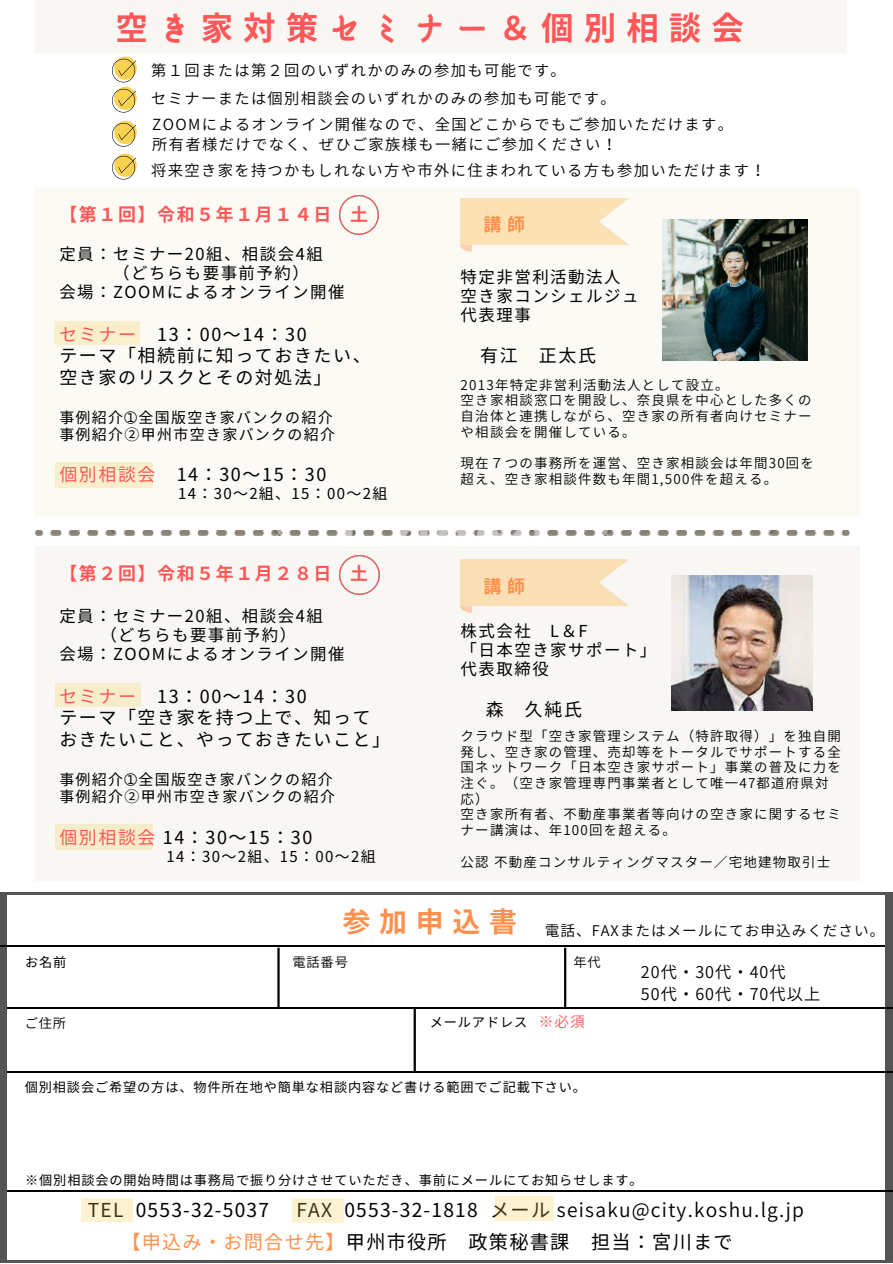
<style>
.page{position:relative;width:893px;height:1264px;background:#fff}
.page>*{position:absolute;margin:0;border:0;box-sizing:border-box;transform-origin:0 0}
.t1{font:700 32.55px "irohakaku C";letter-spacing:.31em;color:#ff5757}
.t2{font:700 28.05px "irohakaku C";letter-spacing:.31em;color:#ff914d}
.t3{font:600 19.2px "Noto Sans JP";letter-spacing:.065em;color:#000}
.t4{font:19.2px "Source Han Sans JP";letter-spacing:.065em;color:#000}
.t5{font:19.2px "Noto Sans JP";letter-spacing:.065em;color:#000}
.t6{font:18px/21.3px "Source Han Sans JP";letter-spacing:.09em;color:#000}
.t7{font:700 18px "irohakaku C";letter-spacing:.09em;color:#ff5757}
.t8{font:700 18px "irohakaku C";color:#ff914d}
.t9{font:16.5px/19px "Source Han Sans JP";letter-spacing:.09em;color:#000}
.t10{font:16.2px/22.5px "Source Han Sans JP";letter-spacing:.065em;color:#000}
.t11{font:15.3px/19px "Source Han Sans JP";letter-spacing:.09em;color:#000}
.t12{font:15px/16.8px "Source Han Sans JP";letter-spacing:.09em;color:#000}
.t13{font:14.7px "Source Han Sans JP";letter-spacing:.065em;color:#000}
.t14{font:14.7px "Source Han Sans JP";color:#ff5757}
.t15{font:13.5px/15.8px "Source Han Sans JP";letter-spacing:.09em;color:#000}
.t16{font:13.2px "Source Han Sans JP";letter-spacing:.065em;color:#000}
.t17{font:13.2px "Source Han Sans JP";letter-spacing:.065em;color:#000}
.s1{color:#ff5757}
.s2{font-family:"DejaVu Sans";font-weight:700}
.s3{font-weight:400}
.s4{color:#ff914d}
</style>
<div class="page">
<div style="left:34px;top:188px;width:825px;height:327px;background:#fbfaf5"></div>
<img style="left:662px;top:220px;width:145px;height:140px">
<div style="left:54px;top:321px;width:86px;height:23px;background:#faefcb"></div>
<div style="left:55px;top:461px;width:98px;height:26px;background:#faefcb"></div>
<img style="left:460px;top:199px;width:168px;height:53px">
<div style="left:35px;top:546px;width:824px;height:334px;background:#f8f7f4"></div>
<div style="left:55px;top:683px;width:86px;height:23px;background:#f8edca"></div>
<div style="left:55px;top:824px;width:98px;height:26px;background:#f8edca"></div>
<img style="left:671px;top:575px;width:141px;height:135px">
<img style="left:460px;top:559px;width:168px;height:53px">
<svg style="left:114px;top:154px;width:23px;height:23px"></svg>
<svg style="left:112px;top:156px;width:24px;height:23px"></svg>
<div style="left:35px;top:0;width:812px;height:53px;background:#f8f7f4"></div>
<div style="left:114px;top:121px;width:23px;height:23px;background:#f9d252;border-radius:50%"></div>
<svg style="left:112px;top:123px;width:24px;height:24px"></svg>
<img style="left:339px;top:196px;width:40px;height:39px">
<svg style="left:0;top:892px;width:892px;height:370px;background:#676767"></svg>
<div style="left:7px;top:895px;width:877px;height:364px;background:#fff"></div>
<img style="left:340px;top:555px;width:39px;height:40px">
<hr style="left:0;top:945px;width:884px;height:1px;background:#000">
<hr style="left:7px;top:1007px;width:885px;height:1px;background:#000">
<hr style="left:8px;top:1071px;width:884px;height:2px;background:#000">
<hr style="left:7px;top:1190px;width:885px;height:1px;background:#000">
<hr style="left:277px;top:947px;width:2px;height:60px;background:#000">
<hr style="left:564px;top:947px;width:2px;height:60px;background:#000">
<hr style="left:413px;top:1008px;width:3px;height:63px;background:#000">
<div style="left:291px;top:1197px;width:52px;height:25px;background:#fdf3d2"></div>
<div style="left:495px;top:1196px;width:58px;height:25px;background:#fdf3d2"></div>
<div style="left:81px;top:1198px;width:52px;height:23px;background:#fdf3d2"></div>
<svg style="left:114px;top:87px;width:23px;height:23px"></svg>
<svg style="left:112px;top:89px;width:24px;height:24px"></svg>
<img style="left:35px;top:530px;width:814px;height:6px">
<svg style="left:114px;top:57px;width:23px;height:23px"></svg>
<svg style="left:112px;top:59px;width:24px;height:23px"></svg>
<h1 class="t1" style="left:115px;top:5px;width:630px">空き家対策セミナー＆個別相談会</h1>
<p class="t11" style="left:151px;top:60px;width:416px">第１回または第２回のいずれかのみの参加も可能です。</p>
<p class="t11" style="left:151px;top:88px;width:466px">セミナーまたは個別相談会のいずれかのみの参加も可能です。</p>
<p class="t11" style="left:152px;top:114px;width:582px">ZOOMによるオンライン開催なので、全国どこからでもご参加いただけます。所有者様だけでなく、ぜひご家族様も一緒にご参加ください！</p>
<p class="t11" style="left:151px;top:160px;width:616px">将来空き家を持つかもしれない方や市外に住まわれている方も参加いただけます！</p>
<h3 class="t7" style="left:59px;top:201px;width:310px">【第１回】令和５年１月１４日 土</h3>
<p class="t9" style="left:59px;top:243px;width:265px">定員：セミナー20組、相談会4組</p>
<p class="t9" style="left:113px;top:262px;width:197px">（どちらも要事前予約）</p>
<p class="t9" style="left:59px;top:282px;width:287px">会場：ZOOMによるオンライン開催</p>
<h3 class="t6" style="left:59px;top:322px;width:313px"><span class="s1">セミナー</span> 13：00～14：30<br>テーマ「相続前に知っておきたい、空き家のリスクとその対処法」</h3>
<p class="t12" style="left:59px;top:408px;width:277px">事例紹介<span class="s2">➀</span>全国版空き家バンクの紹介事例紹介②甲州市空き家バンクの紹介</p>
<h3 class="t6" style="left:59px;top:463px;width:268px"><span class="s1">個別相談会</span> 14：30～15：30</h3>
<p class="t12" style="left:178px;top:484px;width:211px">14：30～2組、15：00～2組</p>
<h3 class="t7" style="left:59px;top:561px;width:310px">【第２回】令和５年１月２８日 土</h3>
<p class="t9" style="left:59px;top:605px;width:265px">定員：セミナー20組、相談会4組</p>
<p class="t9" style="left:100px;top:624px;width:197px">（どちらも要事前予約）</p>
<p class="t9" style="left:59px;top:644px;width:287px">会場：ZOOMによるオンライン開催</p>
<h3 class="t6" style="left:59px;top:685px;width:332px"><span class="s1">セミナー</span> 13：00～14：30<br>テーマ「空き家を持つ上で、知っておきたいこと、やっておきたいこと」</h3>
<p class="t12" style="left:59px;top:770px;width:277px">事例紹介<span class="s2">➀</span>全国版空き家バンクの紹介事例紹介②甲州市空き家バンクの紹介</p>
<h3 class="t6" style="left:59px;top:825px;width:254px"><span class="s1">個別相談会</span> 14：30～15：30</h3>
<p class="t12" style="left:166px;top:847px;width:211px">14：30～2組、15：00～2組</p>
<h3 class="t8" style="left:483px;top:212px;width:43px">講師</h3>
<p class="t9" style="left:460px;top:266px;width:179px">特定非営利活動法人空き家コンシェルジュ代表理事</p>
<h3 class="t6" style="left:480px;top:343px;width:115px">有江 正太氏</h3>
<p class="t15" style="left:460px;top:376px;width:352px">2013年特定非営利活動法人として設立。<br>空き家相談窓口を開設し、奈良県を中心とした多くの自治体と連携しながら、空き家の所有者向けセミナーや相談会を開催している。</p>
<p class="t15" style="left:460px;top:454px;width:355px">現在７つの事務所を運営、空き家相談会は年間30回を超え、空き家相談件数も年間1,500件を超える。</p>
<h3 class="t8" style="left:483px;top:573px;width:43px">講師</h3>
<p class="t9" style="left:460px;top:620px;width:197px">株式会社 L＆F<br>「日本空き家サポート」代表取締役</p>
<h3 class="t6" style="left:486px;top:697px;width:96px">森 久純氏</h3>
<p class="t15" style="left:460px;top:727px;width:382px">クラウド型「空き家管理システム（特許取得）」を独自開発し、空き家の管理、売却等をトータルでサポートする全国ネットワーク「日本空き家サポート」事業の普及に力を注ぐ。（空き家管理専門事業者として唯一47都道府県対応）<br>空き家所有者、不動産事業者等向けの空き家に関するセミナー講演は、年100回を超える。</p>
<p class="t15" style="left:460px;top:853px;width:370px">公認不動産コンサルティングマスター／宅地建物取引士</p>
<h2 class="t2" style="left:342px;top:902px;width:176px">参加申込書</h2>
<p class="t13" style="left:545px;top:918px;width:341px">電話、FAXまたはメールにてお申込みください。</p>
<p class="t16" style="left:25px;top:952px;width:43px">お名前</p>
<p class="t17" style="left:292px;top:952px;width:57px">電話番号</p>
<p class="t17" style="left:573px;top:952px;width:29px">年代</p>
<p class="t17" style="left:25px;top:1012px;width:43px">ご住所</p>
<p class="t16" style="left:430px;top:1011px;width:99px">メールアドレス</p>
<p class="t14" style="left:538px;top:1010px;width:47px">※必須</p>
<p class="t16" style="left:25px;top:1076px;width:562px">個別相談会ご希望の方は、物件所在地や簡単な相談内容など書ける範囲でご記載下さい。</p>
<p class="t10" style="left:641px;top:959px;width:181px">20代・30代・40代<br>50代・60代・70代以上</p>
<p class="t16" style="left:25px;top:1169px;width:619px">※個別相談会の開始時間は事務局で振り分けさせていただき、事前にメールにてお知らせします。</p>
<h3 class="t5" style="left:88px;top:1195px;width:183px">TEL 0553-32-5037</h3>
<h3 class="t3" style="left:296px;top:1195px;width:509px"><span class="s3">FAX 0553-32-1818 メール</span> seisaku@city.koshu.lg.jp</h3>
<h3 class="t4" style="left:121px;top:1226px;width:613px"><span class="s4">【申込み・お問合せ先】</span>甲州市役所 政策秘書課 担当：宮川まで</h3>
</div>
